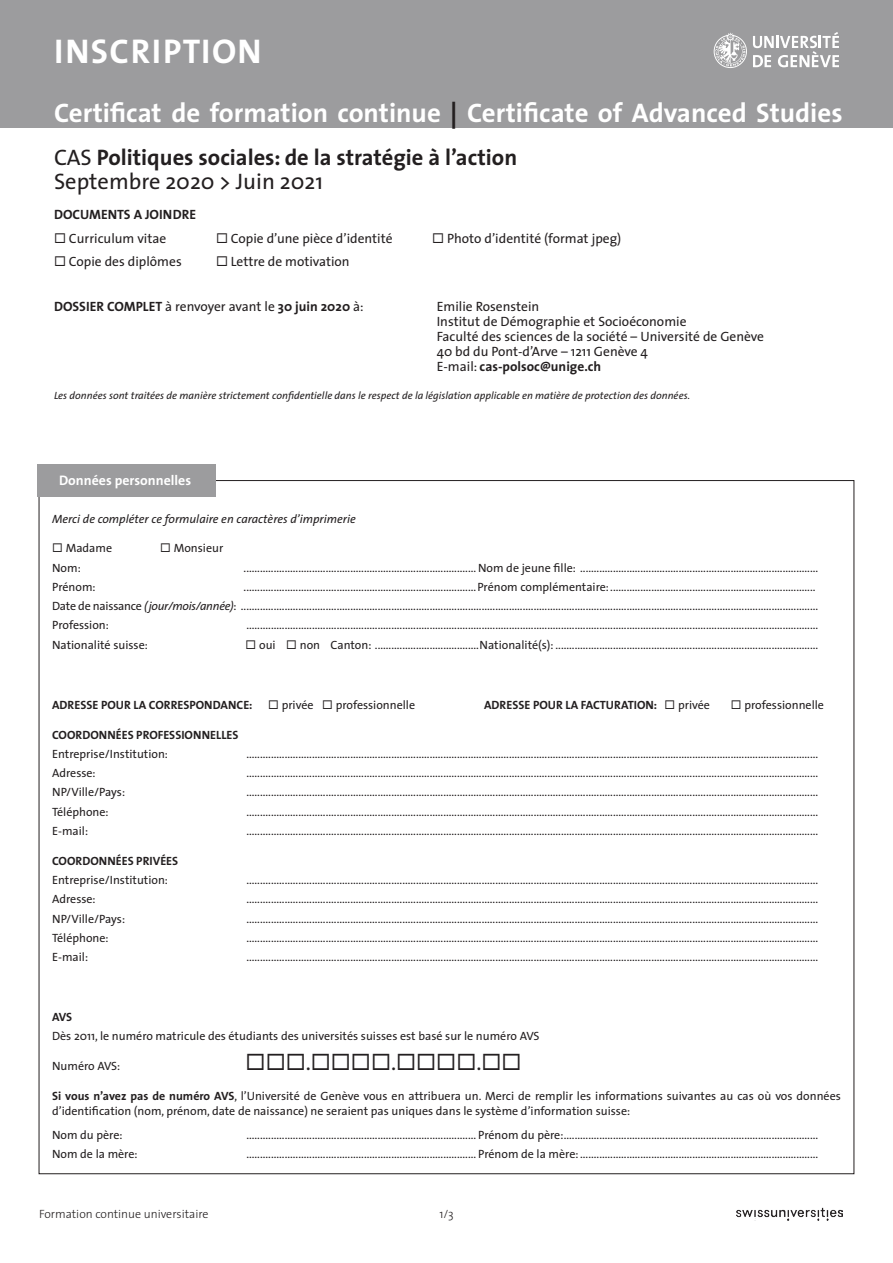
<style>
.page{position:relative;width:893px;height:1263px;background:#fff}
.page>*{position:absolute;margin:0;border:0;box-sizing:border-box;transform-origin:0 0}
.t1{font:700 34.5px "The Sans";letter-spacing:.04em;color:#fff}
.t2{font:700 27px "The Sans";color:#fff}
.t3{font:700 22.5px "The Sans";color:#231f20}
.t4{font:22.5px "The Sans";color:#231f20}
.t5{font:700 13.8px "The Sans";color:#fff}
.t6{font:13.5px "The Sans";color:#231f20}
.t7{font:700 13.5px "The Sans";color:#231f20}
.t8{font:12px/15px "The Sans";color:#231f20}
.t9{font:12px "The Sans";letter-spacing:-.02em;color:#231f20}
.t10{font:700 12px "The Sans";color:#231f20}
.t11{font:italic 12px "The Sans";color:#231f20}
.t12{font:300 12px "The Sans";color:#231f20}
.t13{font:italic 10.5px "The Sans";color:#231f20}
.s1{color:#231f20}
.s2{font-weight:400}
.s3{font-style:italic}
.s4{font-weight:700}
</style>
<div class="page">
<div style="left:38px;top:464px;width:178px;height:32px;background:#9c9c9e"></div>
<div style="left:0;top:0;width:893px;height:128px;background:#9c9c9e"></div>
<svg style="left:714px;top:32px;width:33px;height:36px"></svg>
<svg style="left:753px;top:32px;width:86px;height:35px"></svg>
<img style="left:736px;top:1207px;width:107px;height:14px">
<p class="t1" style="left:54px;top:23px;width:209px">INSCRIPTION</p>
<p class="t2" style="left:54px;top:90px;width:790px">Certificat de formation continue <span class="s1">|</span> Certificate of Advanced Studies</p>
<p class="t3" style="left:54px;top:139px;width:465px"><span class="s2">CAS</span> Politiques sociales: de la stratégie à l’action</p>
<p class="t4" style="left:54px;top:163px;width:270px">Septembre 2020 &gt; Juin 2021</p>
<p class="t7" style="left:54px;top:203px;width:144px">DOCUMENTS A JOINDRE</p>
<p class="t6" style="left:54px;top:227px;width:114px">◻ Curriculum vitae</p>
<p class="t6" style="left:216px;top:227px;width:178px">◻ Copie d’une pièce d’identité</p>
<p class="t6" style="left:432px;top:227px;width:191px">◻ Photo d’identité (format jpeg)</p>
<p class="t6" style="left:54px;top:250px;width:129px">◻ Copie des diplômes</p>
<p class="t6" style="left:216px;top:250px;width:135px">◻ Lettre de motivation</p>
<p class="t7" style="left:54px;top:295px;width:311px">DOSSIER COMPLET <span class="s2">à renvoyer avant le</span> 30 juin 2020 <span class="s2">à:</span></p>
<p class="t6" style="left:437px;top:295px;width:104px">Emilie Rosenstein</p>
<p class="t6" style="left:437px;top:310px;width:251px">Institut de Démographie et Socioéconomie</p>
<p class="t6" style="left:437px;top:325px;width:329px">Faculté des sciences de la société – Université de Genève</p>
<p class="t6" style="left:437px;top:340px;width:213px">40 bd du Pont-d’Arve – 1211 Genève 4</p>
<p class="t7" style="left:437px;top:355px;width:166px"><span class="s2">E-mail:</span> cas-polsoc@unige.ch</p>
<p class="t13" style="left:54px;top:387px;width:637px">Les données sont traitées de manière strictement confidentielle dans le respect de la législation applicable en matière de protection des données.</p>
<p class="t5" style="left:59px;top:469px;width:134px">Données personnelles</p>
<p class="t11" style="left:52px;top:509px;width:305px">Merci de compléter ce formulaire en caractères d’imprimerie</p>
<p class="t8" style="left:52px;top:540px;width:62px">◻ Madame</p>
<p class="t8" style="left:160px;top:540px;width:65px">◻ Monsieur</p>
<p class="t8" style="left:52px;top:560px;width:30px">Nom:</p>
<p class="t8" style="left:244px;top:560px;width:576px">..................................................................................... Nom de jeune fille: .......................................................................................</p>
<p class="t8" style="left:52px;top:579px;width:45px">Prénom:</p>
<p class="t8" style="left:244px;top:579px;width:573px">.....................................................................................Prénom complémentaire:...........................................................................</p>
<p class="t9" style="left:52px;top:596px;width:768px">Date de naissance <span class="s3">(jour/mois/année)</span>: ...................................................................................................................................................................................................................</p>
<p class="t8" style="left:52px;top:617px;width:58px">Profession:</p>
<p class="t8" style="left:246px;top:617px;width:573px">.................................................................................................................................................................................................................</p>
<p class="t8" style="left:52px;top:637px;width:97px">Nationalité suisse:</p>
<p class="t8" style="left:246px;top:637px;width:574px">◻ oui ◻ non Canton: ......................................Nationalité(s): ................................................................................................</p>
<p class="t10" style="left:52px;top:694px;width:202px">ADRESSE POUR LA CORRESPONDANCE:</p>
<p class="t8" style="left:268px;top:697px;width:149px">◻ privée ◻ professionnelle</p>
<p class="t10" style="left:484px;top:694px;width:227px">ADRESSE POUR LA FACTURATION: ◻ <span class="s2">privée</span></p>
<p class="t8" style="left:731px;top:697px;width:95px">◻ professionnelle</p>
<p class="t10" style="left:52px;top:724px;width:188px">COORDONNÉES PROFESSIONNELLES</p>
<p class="t8" style="left:52px;top:746px;width:117px">Entreprise/Institution:</p>
<p class="t8" style="left:246px;top:746px;width:573px">.................................................................................................................................................................................................................</p>
<p class="t8" style="left:52px;top:765px;width:45px">Adresse:</p>
<p class="t8" style="left:246px;top:765px;width:573px">.................................................................................................................................................................................................................</p>
<p class="t8" style="left:52px;top:784px;width:75px">NP/Ville/Pays:</p>
<p class="t8" style="left:246px;top:784px;width:573px">.................................................................................................................................................................................................................</p>
<p class="t8" style="left:52px;top:804px;width:58px">Téléphone:</p>
<p class="t8" style="left:246px;top:804px;width:573px">.................................................................................................................................................................................................................</p>
<p class="t8" style="left:52px;top:823px;width:38px">E-mail:</p>
<p class="t8" style="left:246px;top:823px;width:573px">.................................................................................................................................................................................................................</p>
<p class="t10" style="left:52px;top:851px;width:128px">COORDONNÉES PRIVÉES</p>
<p class="t8" style="left:52px;top:872px;width:117px">Entreprise/Institution:</p>
<p class="t8" style="left:246px;top:872px;width:573px">.................................................................................................................................................................................................................</p>
<p class="t8" style="left:52px;top:891px;width:45px">Adresse:</p>
<p class="t8" style="left:246px;top:891px;width:573px">.................................................................................................................................................................................................................</p>
<p class="t8" style="left:52px;top:911px;width:75px">NP/Ville/Pays:</p>
<p class="t8" style="left:246px;top:911px;width:573px">.................................................................................................................................................................................................................</p>
<p class="t8" style="left:52px;top:930px;width:58px">Téléphone:</p>
<p class="t8" style="left:246px;top:930px;width:573px">.................................................................................................................................................................................................................</p>
<p class="t8" style="left:52px;top:949px;width:38px">E-mail:</p>
<p class="t8" style="left:246px;top:949px;width:573px">.................................................................................................................................................................................................................</p>
<p class="t10" style="left:52px;top:1007px;width:22px">AVS</p>
<p class="t8" style="left:52px;top:1028px;width:489px">Dès 2011, le numéro matricule des étudiants des universités suisses est basé sur le numéro AVS</p>
<p class="t8" style="left:52px;top:1058px;width:70px">Numéro AVS:</p>
<p class="t4" style="left:246px;top:1044px;width:278px">◻◻◻.◻◻◻◻.◻◻◻◻.◻◻</p>
<p class="t8" style="left:52px;top:1088px;width:790px"><span class="s4">Si vous n’avez pas de numéro AVS</span>, l’Université de Genève vous en attribuera un. Merci de remplir les informations suivantes au cas où vos données d’identification (nom, prénom, date de naissance) ne seraient pas uniques dans le système d’information suisse:</p>
<p class="t8" style="left:52px;top:1127px;width:72px">Nom du père:</p>
<p class="t8" style="left:246px;top:1127px;width:573px">.................................................................................... Prénom du père:.............................................................................................</p>
<p class="t8" style="left:52px;top:1146px;width:87px">Nom de la mère:</p>
<p class="t8" style="left:246px;top:1146px;width:573px">.................................................................................... Prénom de la mère: .......................................................................................</p>
<p class="t12" style="left:39px;top:1204px;width:171px">Formation continue universitaire</p>
<p class="t12" style="left:439px;top:1204px;width:16px">1/3</p>
</div>
